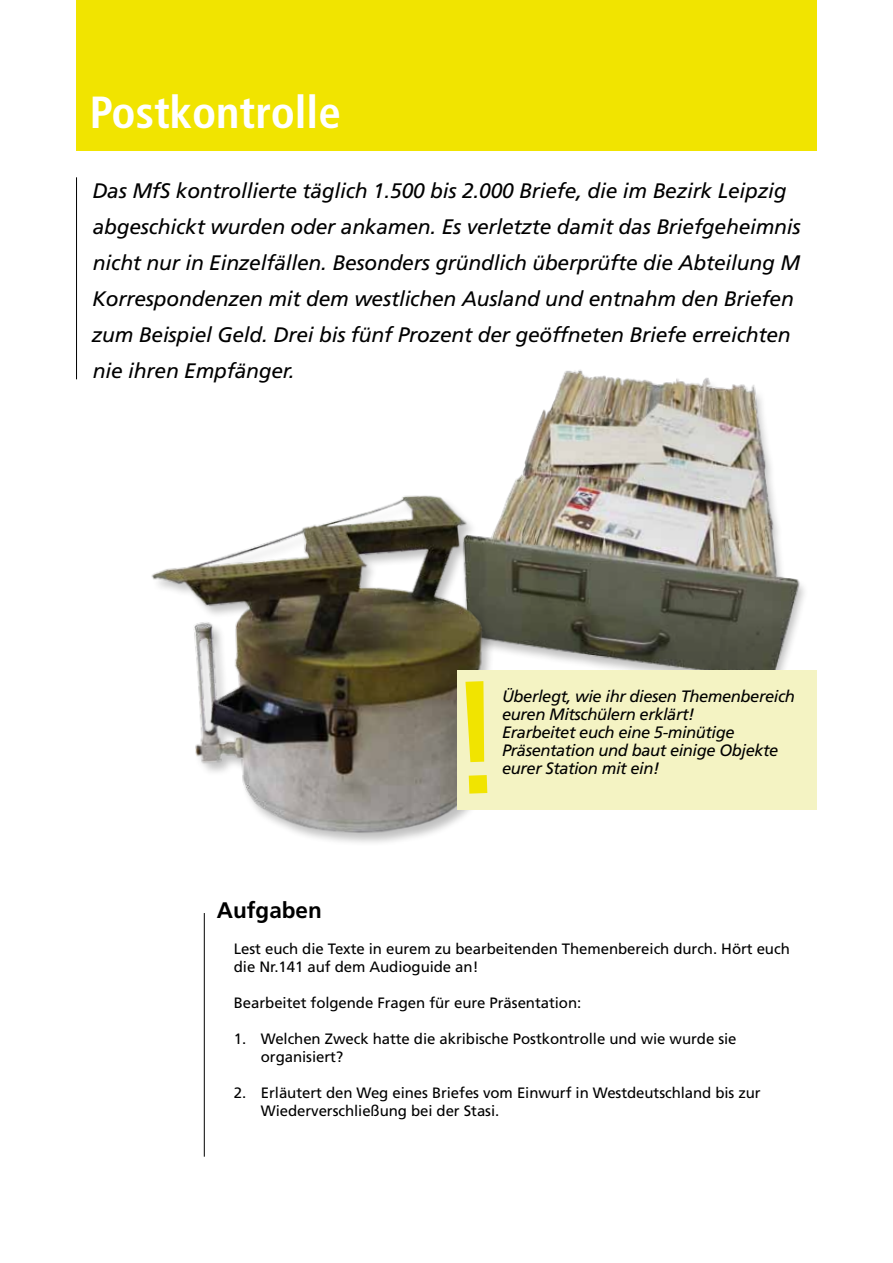
<style>
.page{position:relative;width:893px;height:1263px;background:#fff}
.page>*{position:absolute;margin:0;border:0;box-sizing:border-box;transform-origin:0 0}
.t1{font:700 condensed 45px "Frutiger LT";color:#fff}
.t2{font:700 22.5px "Frutiger LT";color:#000}
.t3{font:italic 21px/36px "Frutiger LT";letter-spacing:-.01em;color:#000}
.t4{font:italic 16.5px/18px "Frutiger LT";letter-spacing:-.025em;color:#000}
.t5{font:15px/18px "Frutiger LT";letter-spacing:-.005em;color:#000}
</style>
<div class="page">
<img style="left:527px;top:369px;width:278px;height:301px">
<img style="left:151px;top:455px;width:405px;height:388px">
<div style="left:457px;top:670px;width:360px;height:139px;background:#f4f3c3"></div>
<div style="left:76px;top:0;width:741px;height:151px;background:#f1e400"></div>
<hr style="left:76px;top:177px;width:1px;height:202px;background:#000">
<hr style="left:204px;top:913px;width:1px;height:244px;background:#000">
<h1 class="t1" style="left:90px;top:86px;width:252px">Postkontrolle</h1>
<p class="t3" style="left:92px;top:173px;width:710px">Das MfS kontrollierte täglich 1.500 bis 2.000 Briefe, die im Bezirk Leipzig abgeschickt wurden oder ankamen. Es verletzte damit das Briefgeheimnis nicht nur in Einzelfällen. Besonders gründlich überprüfte die Abteilung M Korrespondenzen mit dem westlichen Ausland und entnahm den Briefen zum Beispiel Geld. Drei bis fünf Prozent der geöffneten Briefe erreichten nie ihren Empfänger.</p>
<p class="t2" style="left:217px;top:897px;width:107px">Aufgaben</p>
<p class="t4" style="left:502px;top:687px;width:294px">Überlegt, wie ihr diesen Themenbereich euren Mitschülern erklärt!<br>Erarbeitet euch eine 5-minütige Präsentation und baut einige Objekte</p>
<p class="t4" style="left:502px;top:759px;width:159px">eurer Station mit ein!</p>
<p class="t5" style="left:234px;top:940px;width:557px">Lest euch die Texte in eurem zu bearbeitenden Themenbereich durch. Hört euch die Nr.141 auf dem Audioguide an!</p>
<p class="t5" style="left:234px;top:994px;width:349px">Bearbeitet folgende Fragen für eure Präsentation:</p>
<p class="t5" style="left:261px;top:1030px;width:477px;text-indent:-27px">1. Welchen Zweck hatte die akribische Postkontrolle und wie wurde sie organisiert?</p>
<p class="t5" style="left:261px;top:1084px;width:501px;text-indent:-27px">2. Erläutert den Weg eines Briefes vom Einwurf in Westdeutschland bis zur<br>Wiederverschließung bei der Stasi.</p>
</div>
